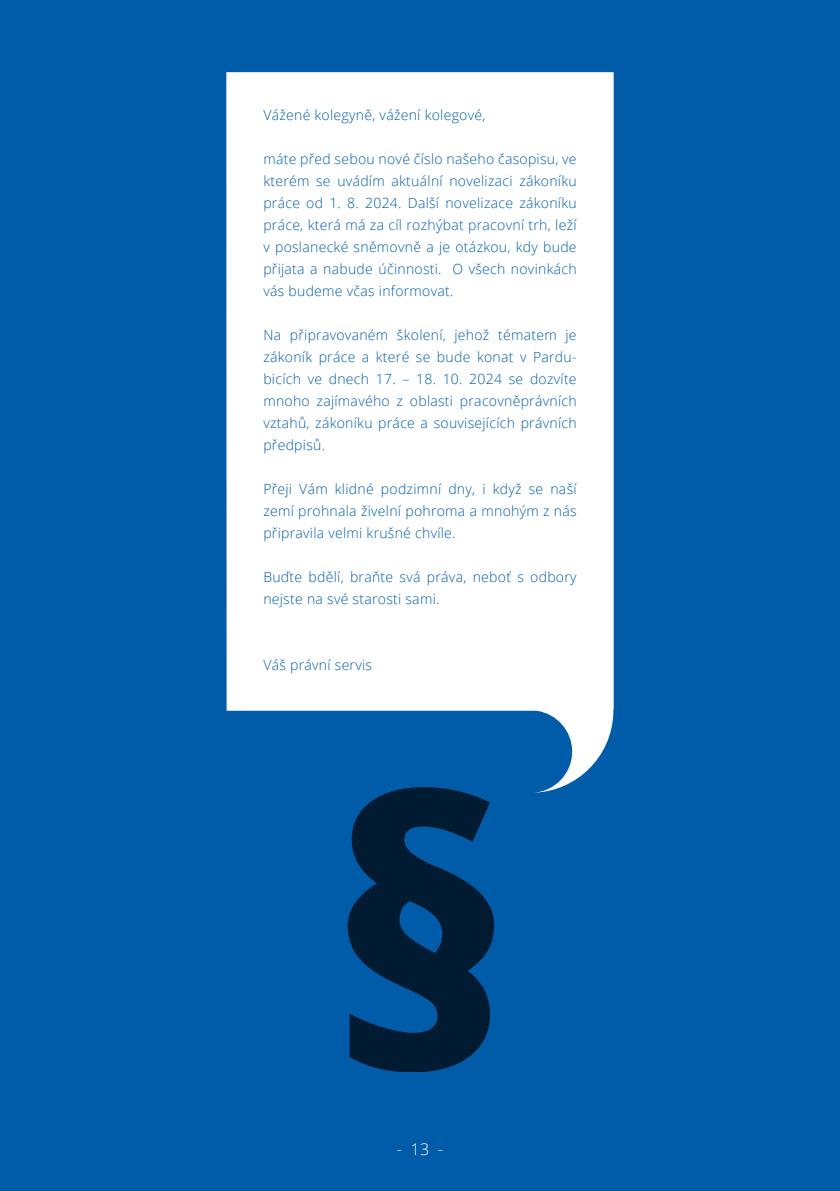
<style>
.page{position:relative;width:840px;height:1191px;background:#fff}
.page>*{position:absolute;margin:0;border:0;box-sizing:border-box;transform-origin:0 0}
.t1{font:800 364.6px "Open Sans";color:#000}
.t2{font:300 16px "Open Sans";color:#fff}
.t3{font:300 14px/22px "Open Sans";letter-spacing:.02em;color:#005ca8;text-align:justify}
</style>
<div class="page">
<div style="left:0;top:0;width:839px;height:1191px;background:#005ca8"></div>
<svg style="left:226px;top:72px;width:387px;height:720px;background:#e3edf5"></svg>
<p class="t3" style="left:263px;top:103px;width:223px">Vážené kolegyně, vážení kolegové,</p>
<p class="t3" style="left:263px;top:147px;width:314px">máte před sebou nové číslo našeho časopisu, ve kterém se uvádím aktuální novelizaci zákoníku práce od 1. 8. 2024. Další novelizace zákoníku práce, která má za cíl rozhýbat pracovní trh, leží v poslanecké sněmovně a je otázkou, kdy bude přijata a nabude účinnosti. O všech novinkách vás budeme včas informovat.</p>
<p class="t3" style="left:263px;top:323px;width:314px">Na připravovaném školení, jehož tématem je zákoník práce a které se bude konat v Pardu&shy;bicích ve dnech 17. – 18. 10. 2024 se dozvíte mnoho zajímavého z oblasti pracovněprávních vztahů, zákoníku práce a souvisejících právních předpisů.</p>
<p class="t3" style="left:263px;top:477px;width:314px">Přeji Vám klidné podzimní dny, i když se naší zemí prohnala živelní pohroma a mnohým z nás připravila velmi krušné chvíle.</p>
<p class="t3" style="left:263px;top:565px;width:314px">Buďte bdělí, braňte svá práva, neboť s odbory nejste na své starosti sami.</p>
<p class="t3" style="left:263px;top:653px;width:110px">Váš právní servis</p>
<h1 class="t1" style="left:328px;top:658px;width:184px">§</h1>
<p class="t2" style="left:396px;top:1138px;width:48px">- 13 -</p>
</div>
